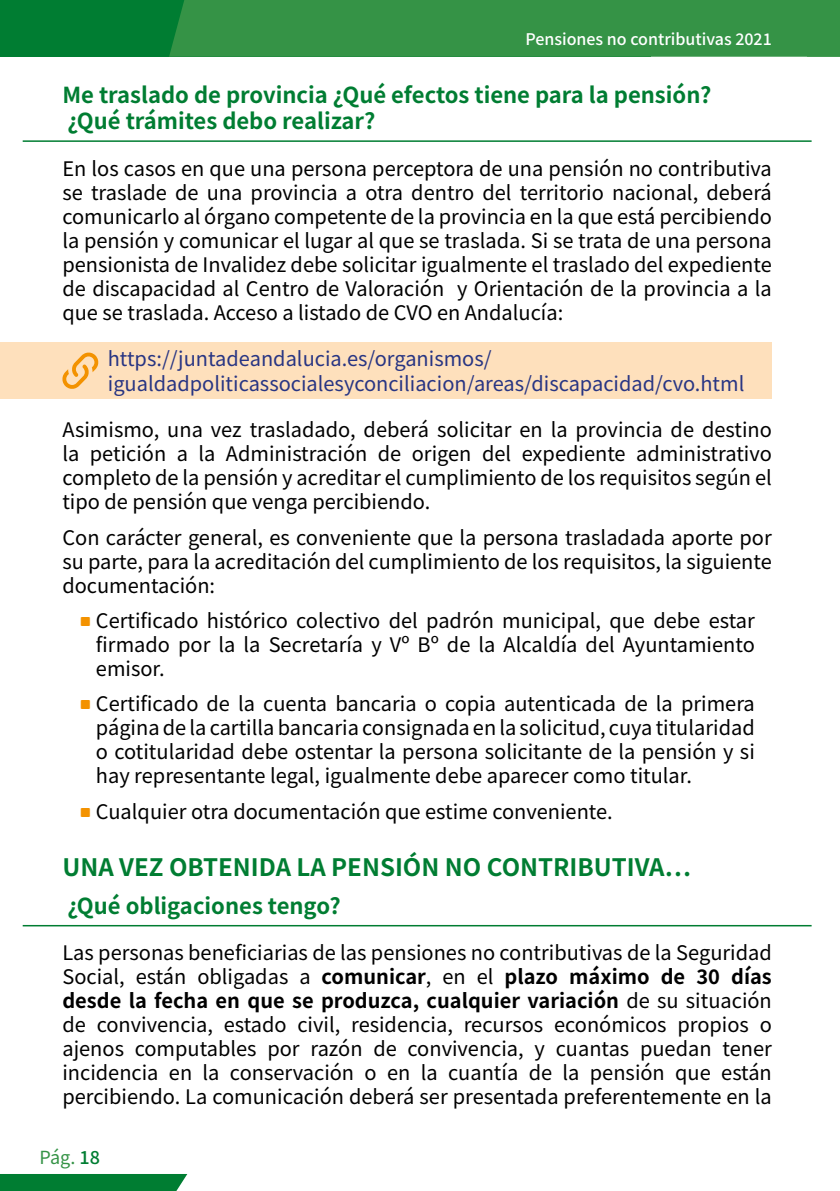
<style>
.page{position:relative;width:840px;height:1191px;background:#fff}
.page>*{position:absolute;margin:0;border:0;box-sizing:border-box;transform-origin:0 0}
.t1{font:700 24px "Noto Sans HK";color:#007d32}
.t2{font:700 22px/26.4px "Noto Sans HK";color:#007d32}
.t3{font:20px/24px "Noto Sans HK";color:#000;text-align:justify}
.t4{font:20px/24px "Noto Sans HK";color:#283583}
.t5{font:18px "Noto Sans HK";color:#359346}
.t6{font:500 16px "Noto Sans HK";color:#fff}
.s1{font-weight:700}
.s2{font-weight:500;color:#007d32}
</style>
<div class="page">
<div style="left:0;top:0;width:650px;height:57px;background:#007d32"></div>
<div style="left:0;top:1174px;width:187px;height:17px;background:#007d32"></div>
<div style="left:169px;top:0;width:670px;height:57px;background:#359346"></div>
<div style="left:0;top:342px;width:771px;height:57px;background:#fee0bc"></div>
<hr style="left:23px;top:140px;width:788px;height:2px;background:#007d32">
<hr style="left:23px;top:925px;width:788px;height:1px;background:#007d32">
<svg style="left:62px;top:352px;width:36px;height:37px"></svg>
<p class="t6" style="left:525px;top:30px;width:248px">Pensiones no contributivas 2021</p>
<p class="t2" style="left:62px;top:82px;width:650px">Me traslado de provincia ¿Qué efectos tiene para la pensión? ¿Qué trámites debo realizar?</p>
<p class="t3" style="left:62px;top:157px;width:710px">En los casos en que una persona perceptora de una pensión no contributiva se traslade de una provincia a otra dentro del territorio nacional, deberá comunicarlo al órgano competente de la provincia en la que está percibiendo la pensión y comunicar el lugar al que se traslada. Si se trata de una persona pensionista de Invalidez debe solicitar igualmente el traslado del expediente de discapacidad al Centro de Valoración y Orientación de la provincia a la que se traslada. Acceso a listado de CVO en Andalucía:</p>
<p class="t4" style="left:108px;top:347px;width:637px">https://juntadeandalucia.es/organismos/ igualdadpoliticassocialesyconciliacion/areas/discapacidad/cvo.html</p>
<p class="t3" style="left:62px;top:418px;width:710px">Asimismo, una vez trasladado, deberá solicitar en la provincia de destino la petición a la Administración de origen del expediente administrativo completo de la pensión y acreditar el cumplimiento de los requisitos según el tipo de pensión que venga percibiendo.</p>
<p class="t3" style="left:62px;top:525px;width:710px">Con carácter general, es conveniente que la persona trasladada aporte por su parte, para la acreditación del cumplimiento de los requisitos, la siguiente documentación:</p>
<p class="t3" style="left:96px;top:609px;width:660px">Certificado histórico colectivo del padrón municipal, que debe estar firmado por la la Secretaría y Vº Bº de la Alcaldía del Ayuntamiento emisor.</p>
<p class="t3" style="left:96px;top:692px;width:660px">Certificado de la cuenta bancaria o copia autenticada de la primera página de la cartilla bancaria consignada en la solicitud, cuya titularidad o cotitularidad debe ostentar la persona solicitante de la pensión y si hay representante legal, igualmente debe aparecer como titular.</p>
<p class="t3" style="left:96px;top:799px;width:518px">Cualquier otra documentación que estime conveniente.</p>
<p class="t1" style="left:62px;top:853px;width:630px">UNA VEZ OBTENIDA LA PENSIÓN NO CONTRIBUTIVA…</p>
<p class="t2" style="left:67px;top:892px;width:275px">¿Qué obligaciones tengo?</p>
<p class="t3" style="left:62px;top:941px;width:710px">Las personas beneficiarias de las pensiones no contributivas de la Seguridad Social, están obligadas a <span class="s1">comunicar</span>, en el <span class="s1">plazo máximo de 30 días desde la fecha en que se produzca, cualquier variación</span> de su situación de convivencia, estado civil, residencia, recursos económicos propios o ajenos computables por razón de convivencia, y cuantas puedan tener incidencia en la conservación o en la cuantía de la pensión que están percibiendo. La comunicación deberá ser presentada preferentemente en la</p>
<p class="t5" style="left:39px;top:1147px;width:62px">Pág. <span class="s2">18</span></p>
</div>
